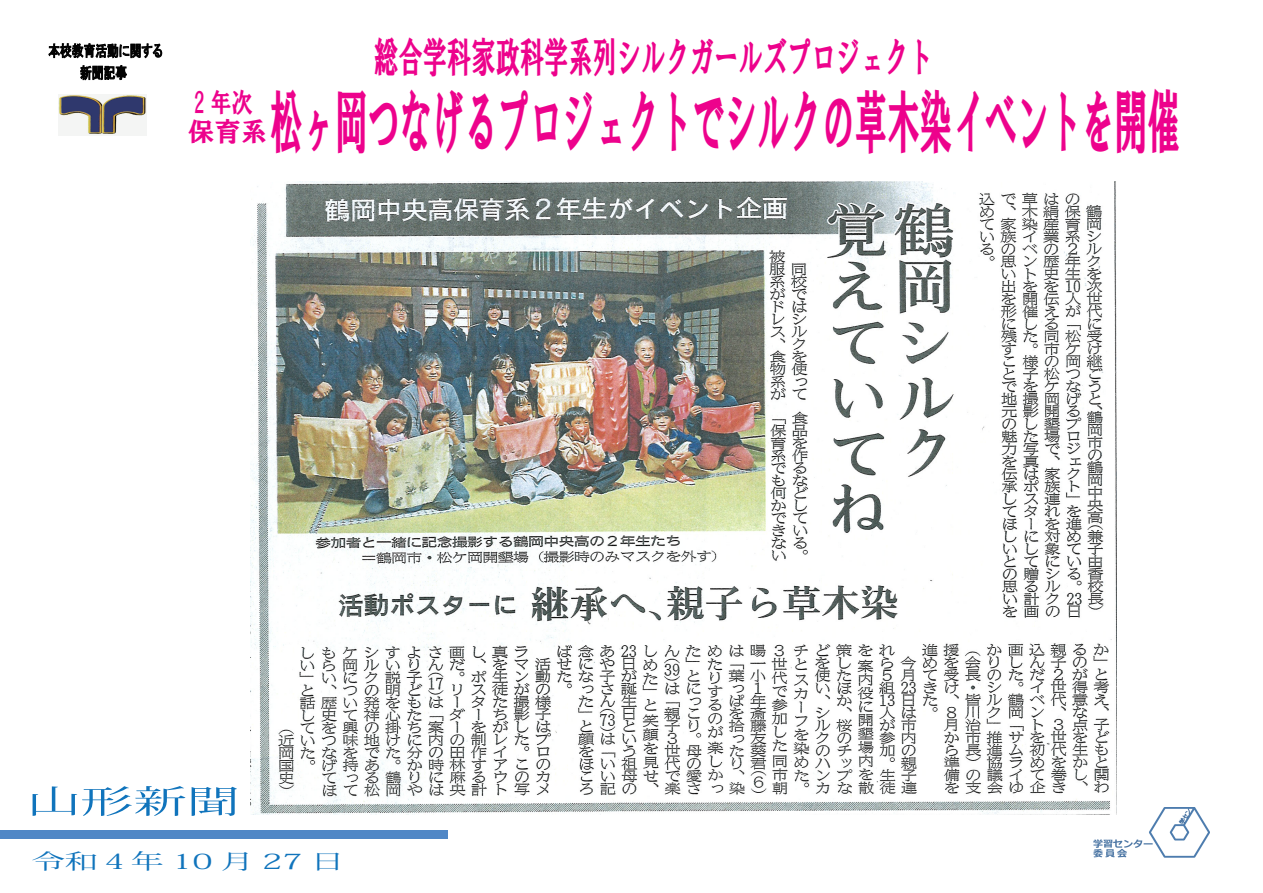
<style>
.page{position:relative;width:1263px;height:893px;background:#fff}
.page>*{position:absolute;margin:0;border:0;box-sizing:border-box;transform-origin:0 0}
.t1{font:70.5px "HGS Soei Presence EB";color:#ed028c;scale:.46 1}
.t2{font:42px "HGS Soei Presence EB";color:#ed028c;scale:.58 1}
.t3{font:32.25px "Koz Min Pro";color:#1074bc;scale:1.65 1}
.t4{font:27px "HGS Soei Presence EB";color:#ed028c;scale:.78 1}
.t5{font:26.55px "HGS Soei Presence EB";color:#ed028c}
.t6{font:21px "Koz Min Pro";color:#1074bc;scale:1.57 1}
.t7{font:15.45px/21.9px "MS P Gothic";letter-spacing:.005em;color:#030303;text-align:center;scale:.76 1}
</style>
<div class="page">
<img style="left:59px;top:94px;width:88px;height:42px">
<svg style="left:48px;top:43px;width:114px;height:37px"></svg>
<img style="left:1093px;top:808px;width:116px;height:50px">
<div style="left:0;top:830px;width:447px;height:9px;background:#5087c6"></div>
<img style="left:250px;top:182px;width:866px;height:632px">
<p class="t7" style="left:48px;top:40px;width:152px">本校教育活動に関する新聞記事</p>
<p class="t2" style="left:374px;top:35px;width:966px">総合学科家政科学系列シルクガールズプロジェクト</p>
<p class="t1" style="left:270px;top:86px;width:1979px">松ヶ岡つなげるプロジェクトでシルクの草木染イベントを開催</p>
<p class="t4" style="left:194px;top:89px;width:78px">2 年次</p>
<p class="t5" style="left:188px;top:118px;width:81px">保育系</p>
<p class="t3" style="left:27px;top:779px;width:130px">山形新聞</p>
<p class="t6" style="left:32px;top:846px;width:200px">令和４年 10 月 27 日</p>
</div>
